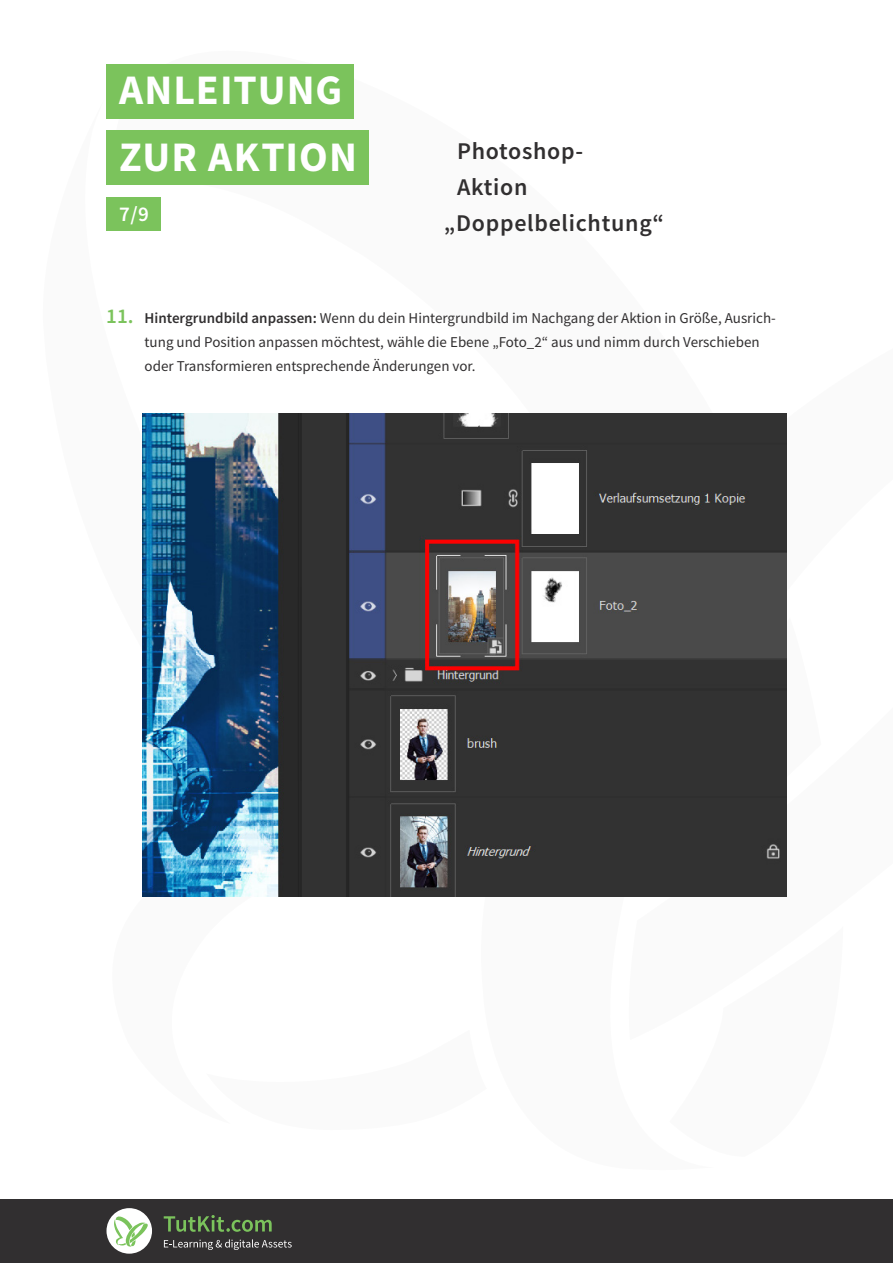
<style>
.page{position:relative;width:893px;height:1263px;background:#fff}
.page>*{position:absolute;margin:0;border:0;box-sizing:border-box;transform-origin:0 0}
.t1{font:700 42px/66.8px "Source Sans Pro";letter-spacing:.025em;color:#fff}
.t2{font:600 24px "Source Sans Pro";letter-spacing:.03em;color:#312f30}
.t3{font:600 21px "Source Sans Pro";color:#fff}
.t4{font:15px/24px "Source Sans Pro";color:#312f30}
.s1{font-weight:600;font-size:21px;color:#7bc35c}
.s2{font-weight:600}
</style>
<div class="page">
<div style="left:106px;top:64px;width:248px;height:55px;background:#7bc35c"></div>
<div style="left:106px;top:131px;width:262px;height:54px;background:#7bc35c"></div>
<div style="left:106px;top:197px;width:55px;height:34px;background:#7bc35c"></div>
<div style="left:0;top:1199px;width:893px;height:64px;background:#312f30"></div>
<div style="left:106px;top:1208px;width:46px;height:46px;background:#fff;border-radius:50%"></div>
<svg style="left:114px;top:1216px;width:35px;height:30px"></svg>
<svg style="left:164px;top:1239px;width:128px;height:11px"></svg>
<svg style="left:164px;top:1215px;width:108px;height:17px"></svg>
<img style="left:142px;top:413px;width:645px;height:483px">
<h1 class="t1" style="left:119px;top:56px;width:239px">ANLEITUNG<br>ZUR AKTION</h1>
<h3 class="t3" style="left:119px;top:201px;width:32px">7/9</h3>
<h2 class="t2" style="left:457px;top:135px;width:128px">Photoshop-</h2>
<h2 class="t2" style="left:457px;top:171px;width:72px">Aktion</h2>
<h2 class="t2" style="left:444px;top:207px;width:222px">„Doppelbelichtung“</h2>
<p class="t4" style="left:145px;top:306px;width:633px;text-indent:-38px"><span class="s1">11.</span> <span class="s2">Hintergrundbild anpassen:</span> Wenn du dein Hintergrundbild im Nachgang der Aktion in Größe, Ausrich&shy;tung und Position anpassen möchtest, wähle die Ebene „Foto_2“ aus und nimm durch Verschieben oder Transformieren entsprechende Änderungen vor.</p>
</div>
